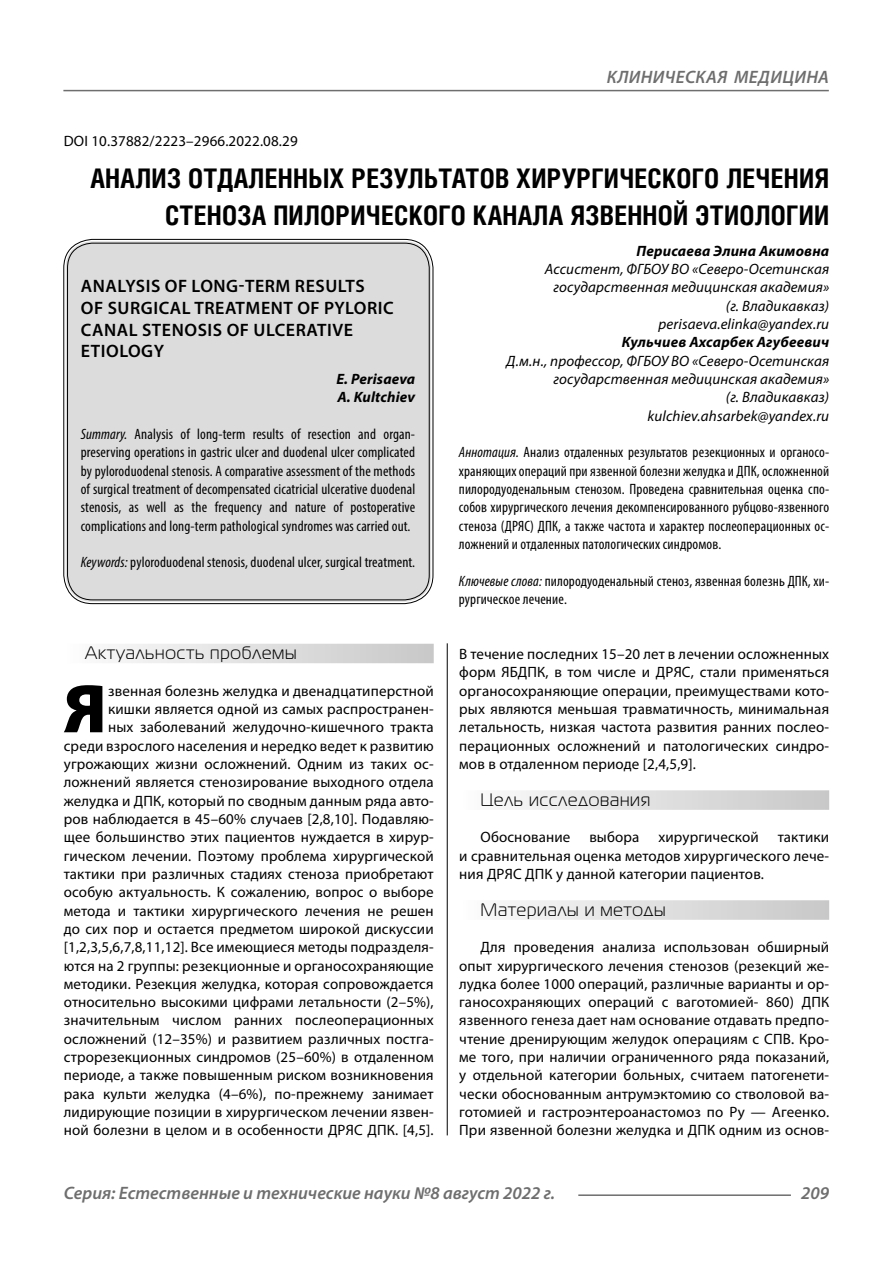
<style>
.page{position:relative;width:893px;height:1263px;background:#fff}
.page>*{position:absolute;margin:0;border:0;box-sizing:border-box;transform-origin:0 0}
.Bukvica{font:900 69.3px "Myriad Pro";color:#000}
.Header{font:700 27px/37.5px "Helios Cond C";letter-spacing:.01em;color:#000;text-align:right}
.Header-eng{font:600 18px/21.6px "Myriad Pro";letter-spacing:.03em;color:#000}
.t1{font:italic 600 18px "Myriad Pro";color:#6e6e6e}
.Subheader{font:18px "Magistral C";letter-spacing:.05em;color:#000}
.Bukvica-2{font:15px/18.3px "Myriad Pro";letter-spacing:.01em;color:#000;text-align:right}
.Normal{font:15px/18.3px "Myriad Pro";letter-spacing:.01em;color:#000;text-align:justify}
.Annotation-rus{font:condensed 15px/18.3px "Myriad Pro";letter-spacing:.01em;color:#000;text-align:justify}
.Annotation-eng{font:condensed 15px/18.3px "Myriad Pro";letter-spacing:.01em;color:#000;text-align:justify}
.Author-doc{font:italic 15px/18.3px "Myriad Pro";letter-spacing:.01em;color:#000;text-align:right}
.Author-email{font:italic 15px "Myriad Pro";letter-spacing:.01em;color:#000}
.Author{font:italic 700 15px "Myriad Pro";letter-spacing:.01em;color:#000}
.DOI{font:15px "Myriad Pro";letter-spacing:.01em;color:#000}
.Author-eng{font:italic 700 15px "Myriad Pro";letter-spacing:.01em;color:#000}
.s1{font-style:italic}
</style>
<div class="page">
<hr style="left:447px;top:631px;width:1px;height:504px;background:#000">
<div style="left:43px;top:622px;width:786px;height:21px;background:#fff"></div>
<div style="left:64px;top:644px;width:370px;height:19px;background:linear-gradient(to right,#fcfcfc,#c8c8c8)"></div>
<div style="left:459px;top:790px;width:370px;height:20px;background:linear-gradient(to right,#fcfcfc,#c8c8c8)"></div>
<div style="left:459px;top:900px;width:370px;height:20px;background:linear-gradient(to right,#fcfcfc,#c8c8c8)"></div>
<div style="left:66px;top:241px;width:365px;height:361px;background:#dcdcdc;border-radius:27px"></div>
<hr style="left:578px;top:1194px;width:213px;height:2px;background:#6e6e6e">
<hr style="left:63px;top:90px;width:766px;height:1px;background:#6e6e6e">
<p class="t1" style="left:607px;top:66px;width:23px">Клиническая</p>
<p class="t1" style="left:734px;top:66px;width:13px">меди</p>
<p class="t1" style="left:782px;top:66px;width:25px">цина</p>
<p class="DOI" style="left:64px;top:132px;width:235px">DOI 10.37882/2223–2966.2022.08.29</p>
<p class="Header" style="left:90px;top:159px;width:740px">АНАЛИЗ ОТДАЛЕННЫХ РЕЗУЛЬТАТОВ ХИРУРГИЧЕСКОГО ЛЕЧЕНИЯ<br>СТЕНОЗА ПИЛОРИЧЕСКОГО КАНАЛА ЯЗВЕННОЙ ЭТИОЛОГИИ</p>
<p class="Author" style="left:637px;top:241px;width:194px">Перисаева Элина Акимовна</p>
<p class="Author-doc" style="left:545px;top:260px;width:286px">Ассистент, ФГБОУ ВО «Северо-Осетинская государственная медицинская академия» (г. Владикавказ)</p>
<p class="Author-email" style="left:658px;top:315px;width:172px">perisaeva.elinka@yandex.ru</p>
<p class="Author" style="left:622px;top:333px;width:209px">Кульчиев Ахсарбек Агубеевич</p>
<p class="Author-doc" style="left:506px;top:351px;width:324px">Д.м.н., профессор, ФГБОУ ВО «Северо-Осетинская государственная медицинская академия»<br>(г. Владикавказ)</p>
<p class="Author-email" style="left:647px;top:406px;width:183px">kulchiev.ahsarbek@yandex.ru</p>
<p class="Annotation-rus" style="left:459px;top:443px;width:372px"><span class="s1">Аннотация.</span> Анализ отдаленных результатов резекционных и органосо&shy;храняющих операций при язвенной болезни желудка и ДПК, осложненной пилородуоденальным стенозом. Проведена сравнительная оценка спо&shy;собов хирургического лечения декомпенсированного рубцово-язвенного стеноза (ДРЯС) ДПК, а также частота и характер послеоперационных ос&shy;ложнений и отдаленных патологических синдромов.</p>
<p class="Annotation-rus" style="left:459px;top:571px;width:372px"><span class="s1">Ключевые слова:</span> пилородуоденальный стеноз, язвенная болезнь ДПК, хи&shy;рургическое лечение.</p>
<p class="Subheader" style="left:85px;top:643px;width:213px">Актуальность проблемы</p>
<p class="Bukvica" style="left:63px;top:663px;width:45px">Я</p>
<p class="Header-eng" style="left:81px;top:275px;width:314px">ANALYSIS OF LONG-TERM RESULTS<br>OF SURGICAL TREATMENT OF PYLORIC<br>CANAL STENOSIS OF ULCERATIVE<br>ETIOLOGY</p>
<p class="Author-eng" style="left:336px;top:369px;width:80px">E. Perisaeva</p>
<p class="Author-eng" style="left:337px;top:388px;width:79px">A. Kultchiev</p>
<p class="Annotation-eng" style="left:81px;top:425px;width:336px"><span class="s1">Summary.</span> Analysis of long-term results of resection and organ&shy;preserving operations in gastric ulcer and duodenal ulcer complicated by pyloroduodenal stenosis. A comparative assessment of the methods of surgical treatment of decompensated cicatricial ulcerative duodenal stenosis, as well as the frequency and nature of postoperative complications and long-term pathological syndromes was carried out.</p>
<p class="Annotation-eng" style="left:81px;top:553px;width:336px"><span class="s1">Keywords:</span> pyloroduodenal stenosis, duodenal ulcer, surgical treatment.</p>
<p class="Bukvica-2" style="left:459px;top:644px;width:371px;text-align:justify">В течение последних 15–20 лет в лечении осложненных форм ЯБДПК, в том числе и ДРЯС, стали применяться органосохраняющие операции, преимуществами кото&shy;рых являются меньшая травматичность, минимальная летальность, низкая частота развития ранних послео&shy;перационных осложнений и патологических синдро&shy;мов в отдаленном периоде [2,4,5,9].</p>
<p class="Subheader" style="left:480px;top:790px;width:171px">Цель исследования</p>
<p class="Normal" style="left:480px;top:828px;width:91px">Обоснование</p>
<p class="Normal" style="left:589px;top:828px;width:52px">выбора</p>
<p class="Normal" style="left:658px;top:828px;width:102px">хирургической</p>
<p class="Bukvica-2" style="left:64px;top:681px;width:371px">звенная болезнь желудка и двенадцатиперстной кишки является одной из самых распространен-<br>ных заболеваний желудочно-кишечного тракта<br>среди взрослого населения и нередко ведет к развитию угрожающих жизни осложнений. Одним из таких ос&shy;ложнений является стенозирование выходного отдела желудка и ДПК, который по сводным данным ряда авто&shy;ров наблюдается в 45–60% случаев [2,8,10]. Подавляю&shy;щее большинство этих пациентов нуждается в хирур&shy;гическом лечении. Поэтому проблема хирургической тактики при различных стадиях стеноза приобретают особую актуальность. К сожалению, вопрос о выборе метода и тактики хирургического лечения не решен до сих пор и остается предметом широкой дискуссии [1,2,3,5,6,7,8,11,12]. Все имеющиеся методы подразделя&shy;ются на 2 группы: резекционные и органосохраняющие методики. Резекция желудка, которая сопровождается относительно высокими цифрами летальности (2–5%), значительным числом ранних послеоперационных осложнений (12–35%) и развитием различных постга&shy;строрезекционных синдромов (25–60%) в отдаленном периоде, а также повышенным риском возникновения рака культи желудка (4–6%), по-прежнему занимает лидирующие позиции в хирургическом лечении язвен&shy;ной болезни в целом и в особенности ДРЯС ДПК. [4,5].</p>
<p class="Normal" style="left:459px;top:828px;width:371px;text-indent:319px">тактики и сравнительная оценка методов хирургического лече&shy;ния ДРЯС ДПК у данной категории пациентов.</p>
<p class="Subheader" style="left:480px;top:900px;width:187px">Материалы и методы</p>
<p class="Normal" style="left:459px;top:938px;width:371px;text-indent:21px">Для проведения анализа использован обширный опыт хирургического лечения стенозов (резекций же&shy;лудка более 1000 операций, различные варианты и ор&shy;ганосохраняющих операций с ваготомией- 860) ДПК язвенного генеза дает нам основание отдавать предпо&shy;чтение дренирующим желудок операциям с СПВ. Кро&shy;ме того, при наличии ограниченного ряда показаний, у отдельной категории больных, считаем патогенети&shy;чески обоснованным антрумэктомию со стволовой ва&shy;готомией и гастроэнтероанастомоз по Ру — Агеенко.<br>При язвенной болезни желудка и ДПК одним из основ-</p>
<p class="t1" style="left:64px;top:1182px;width:493px">Серия: Естественные и технические науки №8 август 2022 г.</p>
<p class="t1" style="left:801px;top:1182px;width:30px">209</p>
</div>
